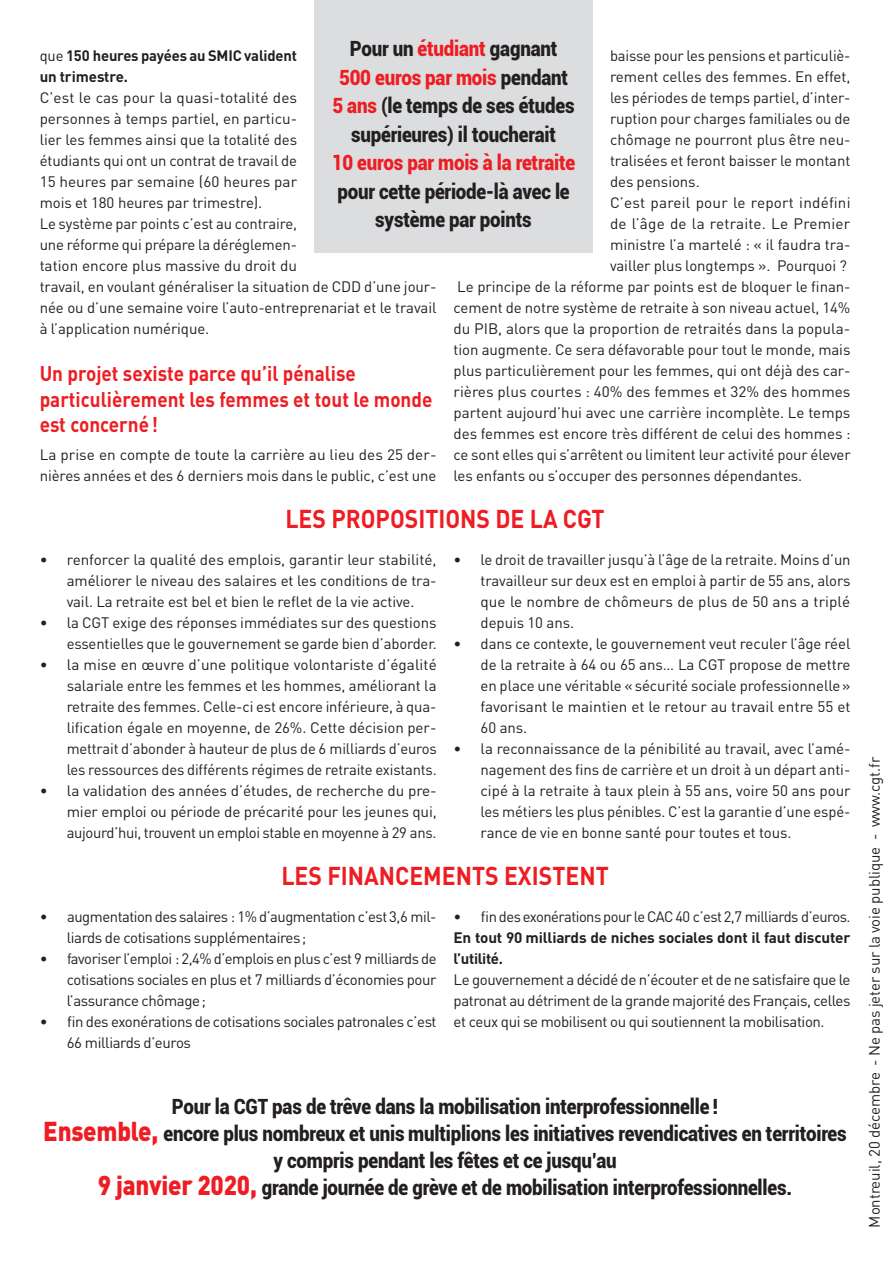
<style>
.page{position:relative;width:893px;height:1263px;background:#fff}
.page>*{position:absolute;margin:0;border:0;box-sizing:border-box;transform-origin:0 0}
.Inter_centré_2col_ro{font:700 25.5px "DIN";color:#ee1d23;scale:.9 1}
.Exergue{font:900 21px/28.5px "Roboto";letter-spacing:-.01em;color:#231f20;text-align:center;scale:.89 1}
.Inter_centré_2col_ro-2{font:700 21px/25.5px "DIN";color:#ee1d23;scale:.9 1}
.Texte{font:15px/21px "DIN";letter-spacing:-.01em;color:#231f20;text-align:justify}
.Texte-2{font:700 15px/21px "DIN";letter-spacing:-.015em;color:#231f20}
.Texte-3{font:15px/21px "DIN";letter-spacing:-.03em;color:#231f20}
.Texte-4{font:15px "DIN";letter-spacing:-.035em;color:#231f20}
.s1{color:#ee1d23}
.s2{font-weight:400}
.s3{font-family:"DIN";font-size:27px;color:#ee1d23}
</style>
<div class="page">
<div style="left:314px;top:0;width:279px;height:253px;background:#dcdddf"></div>
<p class="Exergue" style="left:332px;top:34px;width:275px">Pour un <span class="s1">étudiant</span> gagnant<br><span class="s1">500 euros par mois</span> pendant<br><span class="s1">5 ans</span> (le temps de ses études supérieures) il toucherait<br><span class="s1">10 euros par mois à la retraite </span>pour cette période-là avec le système par points</p>
<p class="Texte-2" style="left:40px;top:45px;width:259px"><span class="s2">que</span> 150 heures payées au SMIC valident un trimestre.</p>
<p class="Texte" style="left:40px;top:87px;width:259px">C’est le cas pour la quasi-totalité des personnes à temps partiel, en particu&shy;lier les femmes ainsi que la totalité des étudiants qui ont un contrat de travail de 15 heures par semaine (60 heures par mois et 180 heures par trimestre).</p>
<p class="Texte" style="left:40px;top:213px;width:398px;text-align:left">Le système par points c’est au contraire,<br>une réforme qui prépare la déréglemen-<br>tation encore plus massive du droit du<br>travail, en voulant généraliser la situation de CDD d’une jour&shy;née ou d’une semaine voire l’auto-entreprenariat et le travail à l’application numérique.</p>
<p class="Inter_centré_2col_ro-2" style="left:40px;top:360px;width:438px">Un projet sexiste parce qu’il pénalise particulièrement les femmes et tout le monde est concerné!</p>
<p class="Texte" style="left:40px;top:444px;width:398px">La prise en compte de toute la carrière au lieu des 25 der&shy;nières années et des 6 derniers mois dans le public, c’est une</p>
<p class="Texte" style="left:610px;top:45px;width:242px">baisse pour les pensions et particuliè&shy;rement celles des femmes. En effet, les périodes de temps partiel, d’inter&shy;ruption pour charges familiales ou de chômage ne pourront plus être neu&shy;tralisées et feront baisser le montant des pensions.</p>
<p class="Texte" style="left:610px;top:192px;width:242px">C’est pareil pour le report indéfini de l’âge de la retraite. Le Premier ministre l’a martelé : « il faudra tra&shy;vailler plus longtemps ». Pourquoi ?</p>
<p class="Texte" style="left:454px;top:276px;width:399px">Le principe de la réforme par points est de bloquer le finan&shy;cement de notre système de retraite à son niveau actuel, 14% du PIB, alors que la proportion de retraités dans la popula&shy;tion augmente. Ce sera défavorable pour tout le monde, mais plus particulièrement pour les femmes, qui ont déjà des car&shy;rières plus courtes : 40% des femmes et 32% des hommes partent aujourd’hui avec une carrière incomplète. Le temps des femmes est encore très différent de celui des hommes : ce sont elles qui s’arrêtent ou limitent leur activité pour élever les enfants ou s’occuper des personnes dépendantes.</p>
<p class="Inter_centré_2col_ro" style="left:285px;top:502px;width:356px">LES PROPOSITIONS DE LA CGT</p>
<p class="Texte" style="left:67px;top:549px;width:371px;text-indent:-27px">• renforcer la qualité des emplois, garantir leur stabilité, améliorer le niveau des salaires et les conditions de tra&shy;vail. La retraite est bel et bien le reflet de la vie active.</p>
<p class="Texte" style="left:40px;top:612px;width:398px;text-align:right">• la CGT exige des réponses immédiates sur des questions essentielles que le gouvernement se garde bien d’aborder.</p>
<p class="Texte" style="left:67px;top:654px;width:372px;text-indent:-27px">• la mise en œuvre d’une politique volontariste d’égalité salariale entre les femmes et les hommes, améliorant la retraite des femmes. Celle-ci est encore inférieure, à qua&shy;lification égale en moyenne, de 26%. Cette décision per&shy;mettrait d’abonder à hauteur de plus de 6 milliards d’euros les ressources des différents régimes de retraite existants.</p>
<p class="Texte" style="left:67px;top:780px;width:372px;text-indent:-27px">• la validation des années d’études, de recherche du pre&shy;mier emploi ou période de précarité pour les jeunes qui, aujourd’hui, trouvent un emploi stable en moyenne à 29 ans.</p>
<p class="Texte" style="left:481px;top:549px;width:372px;text-indent:-27px">• le droit de travailler jusqu’à l’âge de la retraite. Moins d’un travailleur sur deux est en emploi à partir de 55 ans, alors que le nombre de chômeurs de plus de 50 ans a triplé depuis 10 ans.</p>
<p class="Texte" style="left:481px;top:633px;width:372px;text-indent:-27px">• dans ce contexte, le gouvernement veut reculer l’âge réel de la retraite à 64 ou 65 ans… La CGT propose de mettre en place une véritable «sécurité sociale professionnelle» favorisant le maintien et le retour au travail entre 55 et 60 ans.</p>
<p class="Texte" style="left:481px;top:738px;width:371px;text-indent:-27px">• la reconnaissance de la pénibilité au travail, avec l’amé&shy;nagement des fins de carrière et un droit à un départ anti&shy;cipé à la retraite à taux plein à 55 ans, voire 50 ans pour les métiers les plus pénibles. C’est la garantie d’une espé&shy;rance de vie en bonne santé pour toutes et tous.</p>
<p class="Inter_centré_2col_ro" style="left:281px;top:859px;width:365px">LES FINANCEMENTS EXISTENT</p>
<p class="Texte-3" style="left:67px;top:906px;width:371px;text-indent:-27px">• augmentation des salaires : 1% d’augmentation c’est 3,6 mil&shy;liards de cotisations supplémentaires;</p>
<p class="Texte" style="left:67px;top:948px;width:372px;text-indent:-27px">• favoriser l’emploi : 2,4% d’emplois en plus c’est 9 milliards de cotisations sociales en plus et 7 milliards d’économies pour l’assurance chômage;</p>
<p class="Texte" style="left:67px;top:1011px;width:371px;text-indent:-27px">• fin des exonérations de cotisations sociales patronales c’est<br>66 milliards d’euros</p>
<p class="Texte-4" style="left:454px;top:907px;width:398px">• fin des exonérations pour le CAC 40 c’est 2,7 milliards d’euros.</p>
<p class="Texte-2" style="left:454px;top:927px;width:398px">En tout 90 milliards de niches sociales dont il faut discuter l’utilité.</p>
<p class="Texte" style="left:454px;top:969px;width:398px">Le gouvernement a décidé de n’écouter et de ne satisfaire que le patronat au détriment de la grande majorité des Français, celles et ceux qui se mobilisent ou qui soutiennent la mobilisation.</p>
<p class="Exergue" style="left:43px;top:1092px;width:904px;line-height:27px">Pour la CGT pas de trêve dans la mobilisation interprofessionnelle !<br><span class="s3">Ensemble,</span> encore plus nombreux et unis multiplions les initiatives revendicatives en territoires y compris pendant les fêtes et ce jusqu’au<br><span class="s3">9 janvier 2020,</span> grande journée de grève et de mobilisation interprofessionnelles.</p>
<p class="Texte" style="left:863px;top:1227px;width:472px;rotate:-90deg">Montreuil, 20 décembre - Ne pas jeter sur la voie publique - www.cgt.fr</p>
</div>
